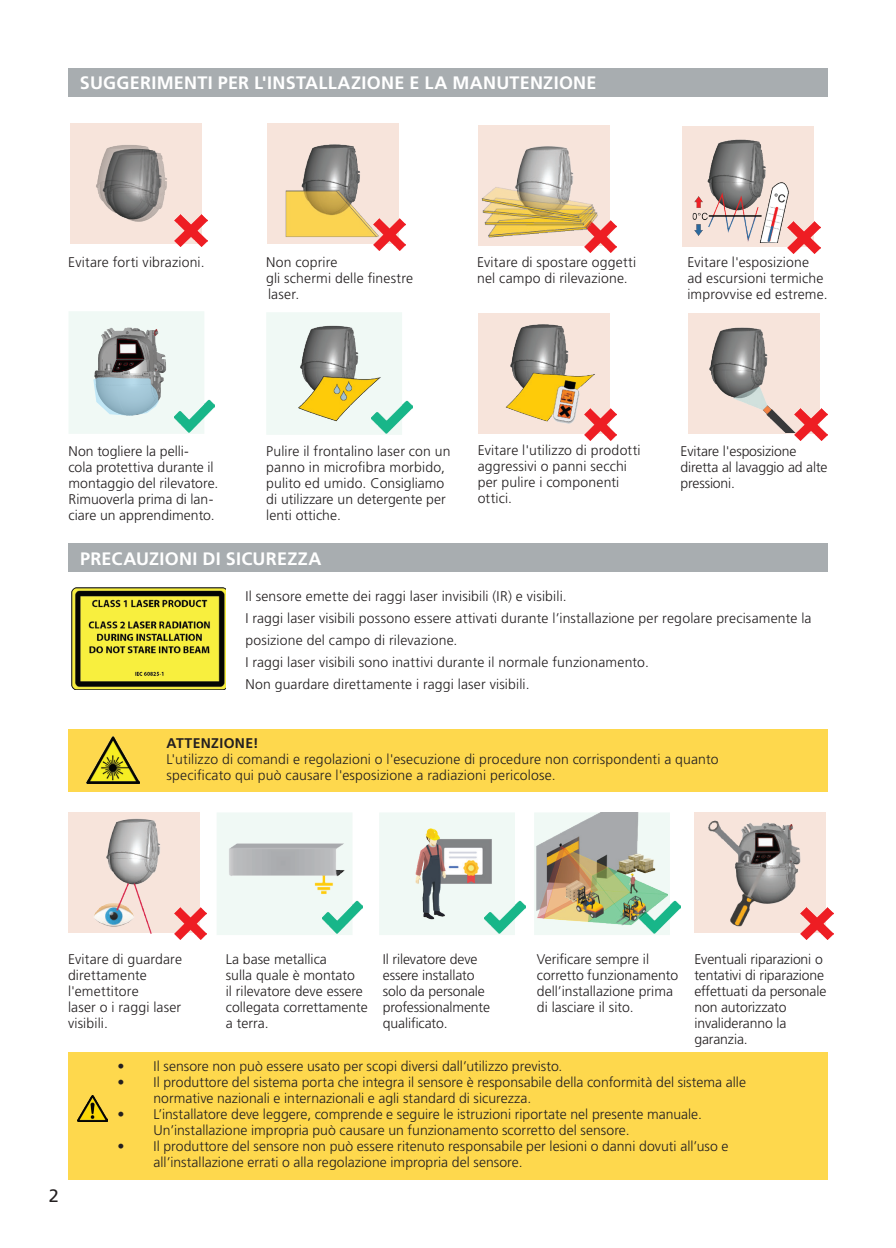
<style>
.page{position:relative;width:896px;height:1248px;background:#fff}
.page>*{position:absolute;margin:0;border:0;box-sizing:border-box;transform-origin:0 0}
.t1{font:700 22px "Frutiger LT Std";letter-spacing:.025em;color:#fff}
.t2{font:700 18px "Frutiger LT Std";letter-spacing:.015em;color:#fff}
.t3{font:18px "Frutiger LT Std";color:#231f20}
.t4{font:300 14px/16px "Frutiger LT Std";letter-spacing:.005em;color:#231f20}
.t5{font:700 14px "Frutiger LT Std";letter-spacing:.025em;color:#231f20}
</style>
<div class="page">
<div style="left:694px;top:812px;width:132px;height:120px;background:#f7e4db"></div>
<img style="left:801px;top:907px;width:32px;height:32px">
<div style="left:68px;top:812px;width:132px;height:120px;background:#f7e4db"></div>
<img style="left:174px;top:907px;width:33px;height:32px">
<div style="left:217px;top:812px;width:135px;height:122px;background:#f0f9f5"></div>
<img style="left:322px;top:896px;width:41px;height:39px">
<div style="left:379px;top:812px;width:136px;height:122px;background:#f0f9f5"></div>
<img style="left:485px;top:896px;width:40px;height:39px">
<div style="left:534px;top:812px;width:136px;height:122px;background:#f0f9f5"></div>
<img style="left:640px;top:896px;width:40px;height:39px">
<div style="left:266px;top:312px;width:136px;height:123px;background:#f0f9f5"></div>
<img style="left:372px;top:396px;width:40px;height:39px">
<div style="left:69px;top:311px;width:135px;height:123px;background:#f0f9f5"></div>
<img style="left:174px;top:395px;width:41px;height:39px">
<div style="left:478px;top:313px;width:132px;height:121px;background:#f7e4db"></div>
<img style="left:584px;top:408px;width:33px;height:32px">
<div style="left:688px;top:313px;width:132px;height:121px;background:#f7e4db"></div>
<img style="left:795px;top:408px;width:32px;height:32px">
<div style="left:478px;top:125px;width:132px;height:120px;background:#f7e4db"></div>
<img style="left:584px;top:220px;width:33px;height:32px">
<div style="left:681px;top:126px;width:132px;height:121px;background:#f7e4db"></div>
<img style="left:788px;top:221px;width:32px;height:32px">
<div style="left:68px;top:728px;width:760px;height:63px;background:#fed84d"></div>
<img style="left:381px;top:812px;width:128px;height:120px">
<img style="left:534px;top:812px;width:133px;height:120px">
<img style="left:708px;top:820px;width:117px;height:112px">
<img style="left:222px;top:812px;width:129px;height:116px">
<img style="left:267px;top:312px;width:128px;height:121px">
<img style="left:505px;top:324px;width:101px;height:109px">
<img style="left:681px;top:126px;width:125px;height:117px">
<img style="left:709px;top:327px;width:96px;height:106px">
<div style="left:267px;top:123px;width:132px;height:121px;background:#f7e4db"></div>
<img style="left:373px;top:218px;width:33px;height:32px">
<img style="left:285px;top:144px;width:98px;height:100px">
<img style="left:481px;top:146px;width:120px;height:99px">
<div style="left:68px;top:1052px;width:760px;height:127px;background:#fed84d"></div>
<img style="left:78px;top:1095px;width:29px;height:26px">
<img style="left:94px;top:818px;width:94px;height:114px">
<img style="left:86px;top:736px;width:54px;height:47px">
<img style="left:72px;top:587px;width:154px;height:102px">
<img style="left:94px;top:327px;width:72px;height:75px">
<svg style="left:93px;top:377px;width:65px;height:39px;background:#a8c6d3"></svg>
<div style="left:70px;top:123px;width:132px;height:121px;background:#f7e4db"></div>
<img style="left:96px;top:145px;width:79px;height:97px">
<img style="left:175px;top:214px;width:32px;height:33px">
<div style="left:69px;top:68px;width:759px;height:29px;background:#a8adb0"></div>
<div style="left:69px;top:543px;width:759px;height:29px;background:#a8adb0"></div>
<p class="t2" style="left:80px;top:72px;width:518px">SUGGERIMENTI PER L'INSTALLAZIONE E LA MANUTENZIONE</p>
<h1 class="t1" style="left:88px;top:73px;width:350px">INSTALLATION &amp; MAINTENANCE</h1>
<p class="t4" style="left:68px;top:254px;width:138px">Evitare forti vibrazioni.</p>
<p class="t4" style="left:266px;top:254px;width:149px">Non coprire<br>gli schermi delle finestre laser.</p>
<p class="t4" style="left:477px;top:254px;width:160px">Evitare di spostare oggetti nel campo di rilevazione.</p>
<p class="t4" style="left:687px;top:254px;width:142px">Evitare l'esposizione<br>ad escursioni termiche improvvise ed estreme.</p>
<p class="t4" style="left:68px;top:443px;width:151px">Non togliere la pelli-<br>cola protettiva durante il montaggio del rilevatore.<br>Rimuoverla prima di lan&shy;ciare un apprendimento.</p>
<p class="t4" style="left:266px;top:443px;width:186px">Pulire il frontalino laser con un panno in microfibra morbido, pulito ed umido. Consigliamo di utilizzare un detergente per lenti ottiche.</p>
<p class="t4" style="left:478px;top:442px;width:164px">Evitare l'utilizzo di prodotti aggressivi o panni secchi per pulire i componenti ottici.</p>
<h1 class="t1" style="left:88px;top:539px;width:83px">SAFETY</h1>
<p class="t2" style="left:80px;top:547px;width:243px">PRECAUZIONI DI SICUREZZA</p>
<p class="t4" style="left:680px;top:443px;width:148px">Evitare l'esposizione diretta al lavaggio ad alte pressioni.</p>
<p class="t4" style="left:245px;top:585px;width:568px;line-height:22px">Il sensore emette dei raggi laser invisibili (IR) e visibili.<br>I raggi laser visibili possono essere attivati durante l’installazione per regolare precisamente la posizione del campo di rilevazione.<br>I raggi laser visibili sono inattivi durante il normale funzionamento.<br>Non guardare direttamente i raggi laser visibili.</p>
<p class="t5" style="left:166px;top:735px;width:94px">ATTENZIONE!</p>
<p class="t4" style="left:166px;top:751px;width:553px">L'utilizzo di comandi e regolazioni o l'esecuzione di procedure non corrispondenti a quanto specificato qui può causare l'esposizione a radiazioni pericolose.</p>
<p class="t3" style="left:49px;top:1185px;width:12px">2</p>
<p class="t4" style="left:68px;top:950px;width:116px">Evitare di guardare direttamente l'emettitore<br>laser o i raggi laser visibili.</p>
<p class="t4" style="left:226px;top:950px;width:144px">La base metallica<br>sulla quale è montato<br>il rilevatore deve essere collegata correttamente a terra.</p>
<p class="t4" style="left:537px;top:950px;width:143px">Verificare sempre il corretto funzionamento dell’installazione prima di lasciare il sito.</p>
<p class="t4" style="left:383px;top:950px;width:109px">Il rilevatore deve essere installato solo da personale professionalmente qualificato.</p>
<p class="t4" style="left:694px;top:950px;width:134px">Eventuali riparazioni o tentativi di riparazione effettuati da personale non autorizzato invalideranno la garanzia.</p>
<p class="t4" style="left:117px;top:1058px;width:446px">• Il sensore non può essere usato per scopi diversi dall’utilizzo previsto.</p>
<p class="t4" style="left:153px;top:1074px;width:594px;text-indent:-36px">• Il produttore del sistema porta che integra il sensore è responsabile della conformità del sistema alle normative nazionali e internazionali e agli standard di sicurezza.</p>
<p class="t4" style="left:153px;top:1106px;width:550px;text-indent:-36px">• L’installatore deve leggere, comprende e seguire le istruzioni riportate nel presente manuale.<br>Un’installazione impropria può causare un funzionamento scorretto del sensore.</p>
<p class="t4" style="left:153px;top:1138px;width:576px;text-indent:-36px">• Il produttore del sensore non può essere ritenuto responsabile per lesioni o danni dovuti all’uso e all’installazione errati o alla regolazione impropria del sensore.</p>
</div>
